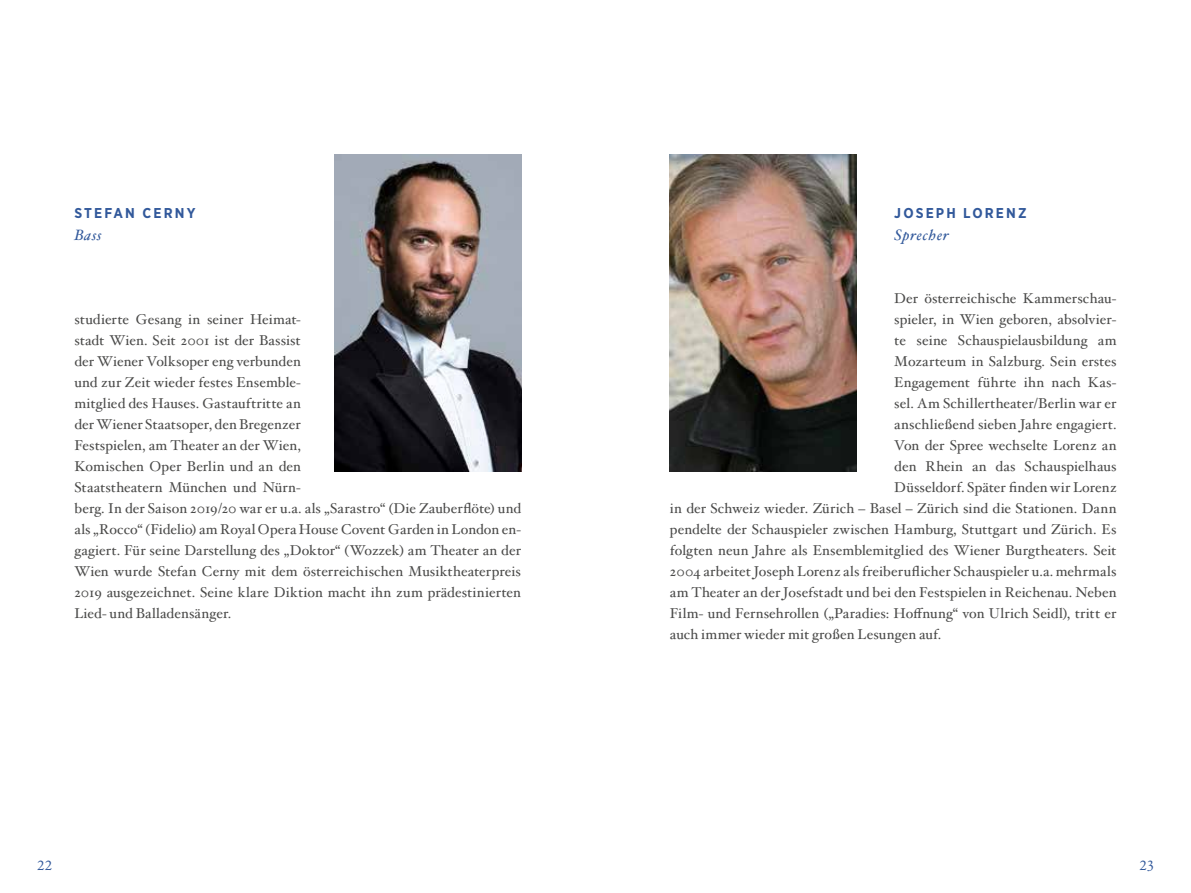
<style>
.page{position:relative;width:1191px;height:893px;background:#fff}
.page>*{position:absolute;margin:0;border:0;box-sizing:border-box;transform-origin:0 0}
.t1{font:italic 15px "Hoefler Text Pro";letter-spacing:.05em;color:#32599b}
.t2{font:14.25px/21px "Hoefler Text Pro";letter-spacing:.005em;color:#4a4a49}
.t3{font:700 14.25px "Gotham Narrow";letter-spacing:.15em;color:#32599b}
.t4{font:13.5px "Hoefler Text Pro";color:#32599b}
</style>
<div class="page">
<img style="left:670px;top:154px;width:186px;height:318px">
<img style="left:335px;top:154px;width:186px;height:318px">
<p class="t3" style="left:74px;top:203px;width:123px">STEFAN CERNY</p>
<p class="t1" style="left:74px;top:226px;width:29px">Bass</p>
<p class="t2" style="left:74px;top:308px;width:448px">studierte Gesang in seiner Heimat-<br>stadt Wien. Seit 2001 ist der Bassist<br>der Wiener Volksoper eng verbunden<br>und zur Zeit wieder festes Ensemble-<br>mitglied des Hauses. Gastauftritte an<br>der Wiener Staatsoper, den Bregenzer<br>Festspielen, am Theater an der Wien,<br>Komischen Oper Berlin und an den<br>Staatstheatern München und Nürn-<br>berg. In der Saison 2019/20 war er u.a. als „Sarastro“ (Die Zauberflöte) und als „Rocco“ (Fidelio) am Royal Opera House Covent Garden in London en&shy;gagiert. Für seine Darstellung des „Doktor“ (Wozzek) am Theater an der Wien wurde Stefan Cerny mit dem österreichischen Musiktheaterpreis 2019 ausgezeichnet. Seine klare Diktion macht ihn zum prädestinierten Lied- und Balladensänger.</p>
<p class="t3" style="left:894px;top:203px;width:134px">JOSEPH LORENZ</p>
<p class="t1" style="left:894px;top:226px;width:56px">Sprecher</p>
<p class="t2" style="left:894px;top:287px;width:224px">Der österreichische Kammerschau-</p>
<p class="t2" style="left:894px;top:308px;width:224px">spieler, in Wien geboren, absolvier-</p>
<p class="t2" style="left:894px;top:329px;width:224px">te seine Schauspielausbildung am</p>
<p class="t2" style="left:894px;top:350px;width:224px">Mozarteum in Salzburg. Sein erstes</p>
<p class="t2" style="left:894px;top:371px;width:224px">Engagement führte ihn nach Kas-</p>
<p class="t2" style="left:894px;top:392px;width:224px">sel. Am Schillertheater/Berlin war er</p>
<p class="t2" style="left:894px;top:413px;width:224px">anschließend sieben Jahre engagiert.</p>
<p class="t2" style="left:894px;top:434px;width:224px">Von der Spree wechselte Lorenz an</p>
<p class="t2" style="left:894px;top:455px;width:224px">den Rhein an das Schauspielhaus</p>
<p class="t2" style="left:894px;top:476px;width:224px">Düsseldorf. Später finden wir Lorenz</p>
<p class="t2" style="left:670px;top:497px;width:448px">in der Schweiz wieder. Zürich – Basel – Zürich sind die Stationen. Dann</p>
<p class="t2" style="left:670px;top:518px;width:448px">pendelte der Schauspieler zwischen Hamburg, Stuttgart und Zürich. Es</p>
<p class="t2" style="left:670px;top:539px;width:448px">folgten neun Jahre als Ensemblemitglied des Wiener Burgtheaters. Seit</p>
<p class="t2" style="left:670px;top:560px;width:448px">2004 arbeitet Joseph Lorenz als freiberuflicher Schauspieler u.a. mehrmals</p>
<p class="t2" style="left:670px;top:581px;width:448px">am Theater an der Josefstadt und bei den Festspielen in Reichenau. Neben</p>
<p class="t2" style="left:670px;top:602px;width:448px">Film- und Fernsehrollen („Paradies: Hoffnung“ von Ulrich Seidl), tritt er</p>
<p class="t2" style="left:670px;top:623px;width:273px">auch immer wieder mit großen Lesungen auf.</p>
<p class="t4" style="left:37px;top:855px;width:17px">22</p>
<p class="t4" style="left:1139px;top:855px;width:16px">23</p>
</div>
